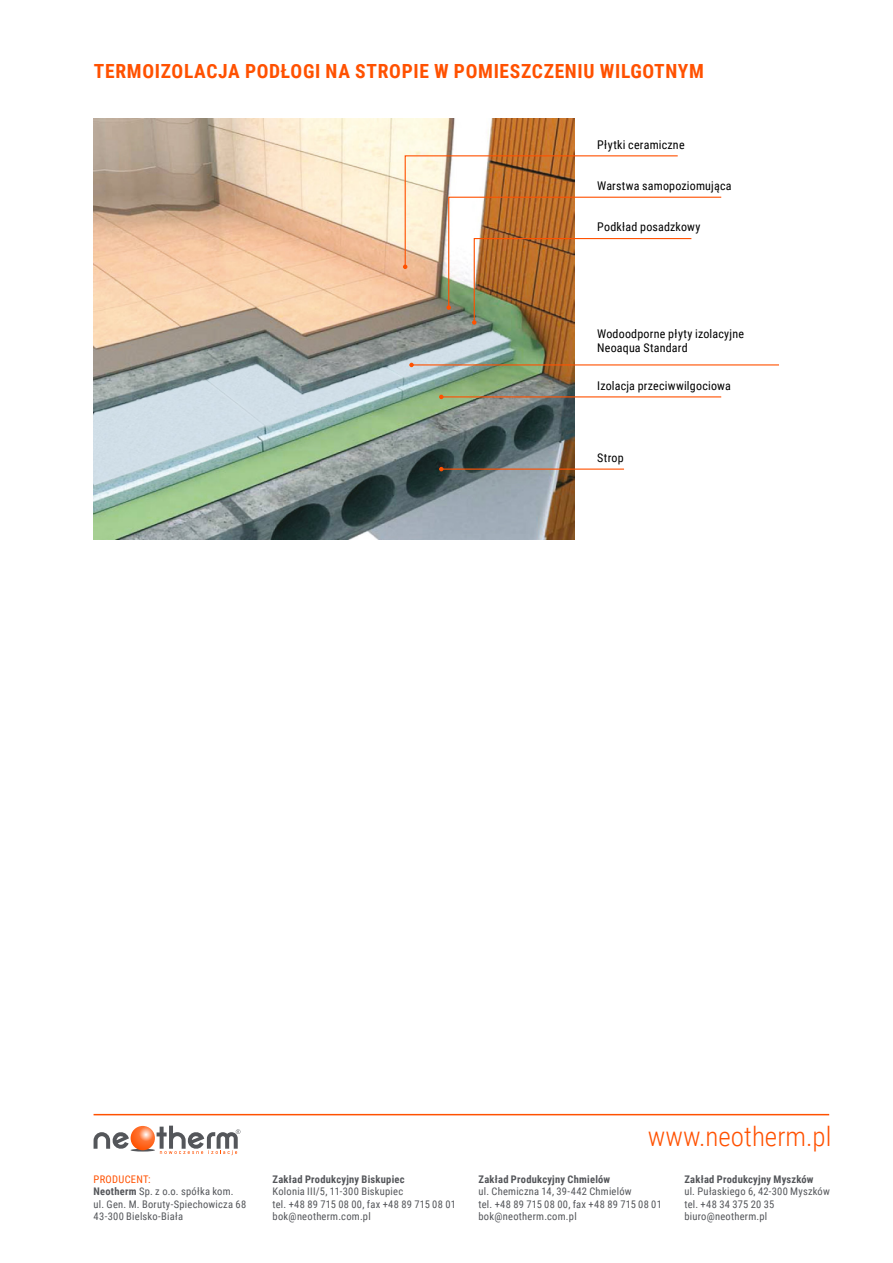
<style>
.page{position:relative;width:893px;height:1263px;background:#fff}
.page>*{position:absolute;margin:0;border:0;box-sizing:border-box;transform-origin:0 0}
.t1{font:300 27px "Roboto Condensed";color:#ff5100}
.t2{font:700 19.5px "Roboto Condensed";letter-spacing:.035em;color:#ff5100}
.t3{font:12px/13.5px "Roboto Condensed";letter-spacing:.015em;color:#000}
.t4{font:10.5px/12.6px "Roboto Condensed";letter-spacing:.025em;color:#54565a}
.t5{font:700 10.5px "Roboto Condensed";letter-spacing:.025em;color:#54565a}
.s1{color:#ff5100}
.s2{font-weight:700}
</style>
<div class="page">
<img style="left:94px;top:119px;width:480px;height:420px">
<hr style="left:412px;top:364px;width:367px;height:1px;background:#ff5100">
<svg style="left:409px;top:363px;width:5px;height:4px"></svg>
<hr style="left:441px;top:396px;width:280px;height:1px;background:#ff5100">
<svg style="left:439px;top:395px;width:5px;height:4px"></svg>
<hr style="left:441px;top:468px;width:183px;height:2px;background:#ff5100">
<svg style="left:439px;top:467px;width:5px;height:4px"></svg>
<svg style="left:403px;top:155px;width:319px;height:170px"></svg>
<hr style="left:131px;top:1149px;width:24px;height:2px;background:#54565a;border-radius:50%">
<svg style="left:94px;top:1132px;width:35px;height:17px"></svg>
<svg style="left:131px;top:1126px;width:24px;height:24px"></svg>
<svg style="left:157px;top:1125px;width:83px;height:30px"></svg>
<hr style="left:94px;top:1114px;width:735px;height:1px;background:#ff5100">
<h2 class="t2" style="left:94px;top:58px;width:612px">TERMOIZOLACJA PODŁOGI NA STROPIE W POMIESZCZENIU WILGOTNYM</h2>
<p class="t3" style="left:597px;top:137px;width:89px">Płytki ceramiczne</p>
<p class="t3" style="left:597px;top:178px;width:136px">Warstwa samopoziomująca</p>
<p class="t3" style="left:597px;top:220px;width:105px">Podkład posadzkowy</p>
<p class="t3" style="left:597px;top:327px;width:148px">Wodoodporne płyty izolacyjne<br>Neoaqua Standard</p>
<p class="t3" style="left:597px;top:379px;width:135px">Izolacja przeciwwilgociowa</p>
<p class="t3" style="left:597px;top:451px;width:28px">Strop</p>
<h1 class="t1" style="left:648px;top:1117px;width:185px">www.neotherm.pl</h1>
<p class="t4" style="left:94px;top:1172px;width:154px"><span class="s1">PRODUCENT:<br></span><span class="s2">Neotherm</span> Sp. z o.o. spółka kom. ul. Gen. M. Boruty-Spiechowicza 68<br>43-300 Bielsko-Biała</p>
<p class="t5" style="left:684px;top:1171px;width:131px">Zakład Produkcyjny Myszków</p>
<p class="t5" style="left:273px;top:1171px;width:134px">Zakład Produkcyjny Biskupiec</p>
<p class="t4" style="left:273px;top:1185px;width:185px">Kolonia III/5, 11-300 Biskupiec<br>tel. +48 89 715 08 00, fax +48 89 715 08 01 bok@neotherm.com.pl</p>
<p class="t5" style="left:478px;top:1171px;width:133px">Zakład Produkcyjny Chmielów</p>
<p class="t4" style="left:478px;top:1185px;width:185px">ul. Chemiczna 14, 39-442 Chmielów<br>tel. +48 89 715 08 00, fax +48 89 715 08 01 bok@neotherm.com.pl</p>
<p class="t4" style="left:684px;top:1185px;width:147px">ul. Pułaskiego 6, 42-300 Myszków tel. +48 34 375 20 35 biuro@neotherm.pl</p>
</div>
